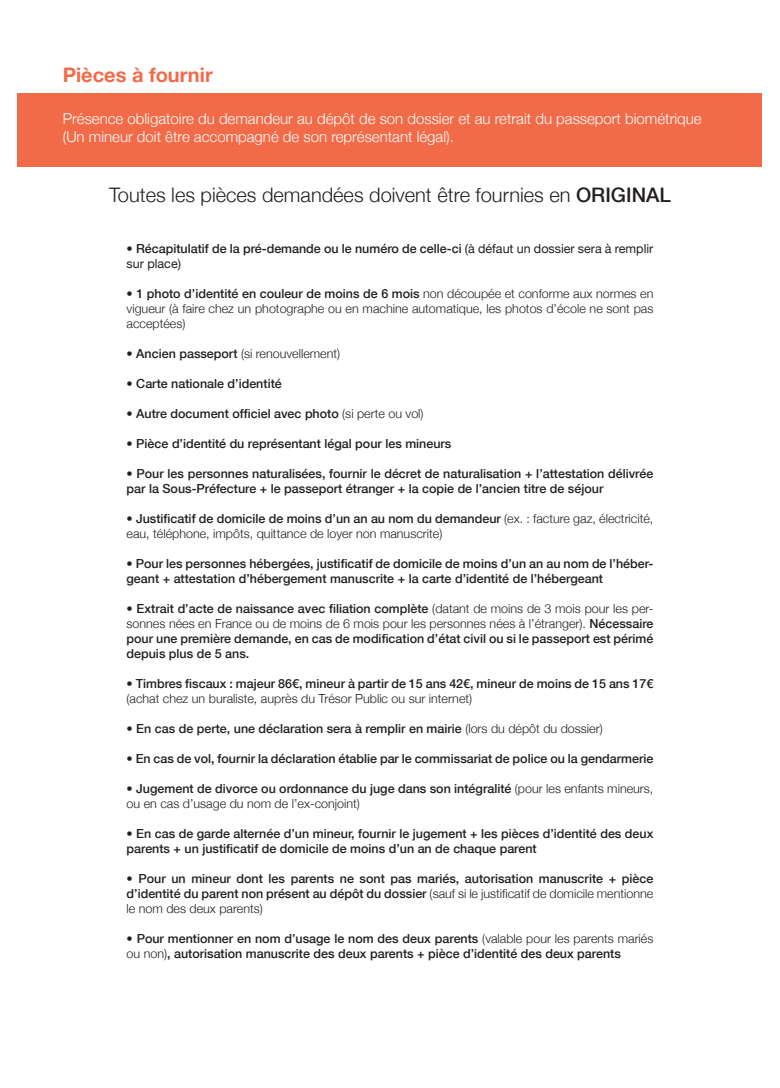
<style>
.page{position:relative;width:780px;height:1088px;background:#fff}
.page>*{position:absolute;margin:0;border:0;box-sizing:border-box;transform-origin:0 0}
.t1{font:300 20px "Helvetica Neue";color:#231f20}
.t2{font:700 20px "Helvetica Neue";color:#f26b49}
.t3{font:300 15px/18px "Helvetica Neue";color:#fff}
.t4{font:500 12.5px/15px "Helvetica Neue";color:#231f20}
.t5{font:300 12.5px/15px "Helvetica Neue";color:#231f20}
.s1{font-weight:500}
.s2{font-weight:400}
.s3{font-weight:300}
</style>
<div class="page">
<div style="left:18px;top:93px;width:744px;height:74px;background:#f26b49"></div>
<h1 class="t2" style="left:63px;top:57px;width:151px">Pièces à fournir</h1>
<p class="t3" style="left:63px;top:109px;width:640px">Présence obligatoire du demandeur au dépôt de son dossier et au retrait du passeport biométrique (Un mineur doit être accompagné de son représentant légal).</p>
<h1 class="t1" style="left:109px;top:179px;width:563px">Toutes les pièces demandées doivent être fournies en <span class="s1">ORIGINAL</span></h1>
<p class="t4" style="left:126px;top:241px;width:528px">• Récapitulatif de la pré-demande ou le numéro de celle-ci <span class="s2">(à défaut un dossier sera à remplir sur place)</span></p>
<p class="t5" style="left:126px;top:286px;width:528px;text-align:justify"><span class="s1">• 1 photo d’identité en couleur de moins de 6 mois</span> non découpée et conforme aux normes en vigueur (à faire chez un photographe ou en machine automatique, les photos d’école ne sont pas acceptées)</p>
<p class="t5" style="left:126px;top:346px;width:215px"><span class="s1">• Ancien passeport</span> (si renouvellement)</p>
<p class="t4" style="left:126px;top:376px;width:157px">• Carte nationale d’identité</p>
<p class="t4" style="left:126px;top:406px;width:298px">• Autre document officiel avec photo <span class="s3">(si perte ou vol)</span></p>
<p class="t4" style="left:126px;top:436px;width:326px">• Pièce d’identité du représentant légal pour les mineurs</p>
<p class="t4" style="left:126px;top:466px;width:528px">• Pour les personnes naturalisées, fournir le décret de naturalisation + l’attestation délivrée par la Sous-Préfecture + le passeport étranger + la copie de l’ancien titre de séjour</p>
<p class="t5" style="left:126px;top:511px;width:528px"><span class="s1">• Justificatif de domicile de moins d’un an au nom du demandeur</span> (ex. : facture gaz, électricité, eau, téléphone, impôts, quittance de loyer non manuscrite)</p>
<p class="t4" style="left:126px;top:556px;width:528px">• Pour les personnes hébergées, justificatif de domicile de moins d’un an au nom de l’héber&shy;geant + attestation d’hébergement manuscrite + la carte d’identité de l’hébergeant</p>
<p class="t4" style="left:126px;top:601px;width:528px;text-align:justify">• Extrait d’acte de naissance avec filiation complète <span class="s3">(datant de moins de 3 mois pour les per&shy;sonnes nées en France ou de moins de 6 mois pour les personnes nées à l’étranger).</span> Nécessaire pour une première demande, en cas de modification d’état civil ou si le passeport est périmé depuis plus de 5 ans.</p>
<p class="t4" style="left:126px;top:676px;width:528px">• Timbres fiscaux : majeur 86€, mineur à partir de 15 ans 42€, mineur de moins de 15 ans 17€</p>
<p class="t5" style="left:126px;top:691px;width:347px">(achat chez un buraliste, auprès du Trésor Public ou sur internet)</p>
<p class="t4" style="left:126px;top:721px;width:477px">• En cas de perte, une déclaration sera à remplir en mairie <span class="s3">(lors du dépôt du dossier)</span></p>
<p class="t4" style="left:126px;top:751px;width:528px">• En cas de vol, fournir la déclaration établie par le commissariat de police ou la gendarmerie</p>
<p class="t5" style="left:126px;top:781px;width:528px"><span class="s1">• Jugement de divorce ou ordonnance du juge dans son intégralité</span> (pour les enfants mineurs, ou en cas d’usage du nom de l’ex-conjoint)</p>
<p class="t4" style="left:126px;top:826px;width:528px">• En cas de garde alternée d’un mineur, fournir le jugement + les pièces d’identité des deux parents + un justificatif de domicile de moins d’un an de chaque parent</p>
<p class="t4" style="left:126px;top:871px;width:528px;text-align:justify">• Pour un mineur dont les parents ne sont pas mariés, autorisation manuscrite + pièce d’identité du parent non présent au dépôt du dossier <span class="s3">(sauf si le justificatif de domicile mentionne le nom des deux parents)</span></p>
<p class="t4" style="left:126px;top:931px;width:528px">• Pour mentionner en nom d’usage le nom des deux parents <span class="s3">(valable pour les parents mariés ou non)</span>, autorisation manuscrite des deux parents + pièce d’identité des deux parents</p>
</div>
